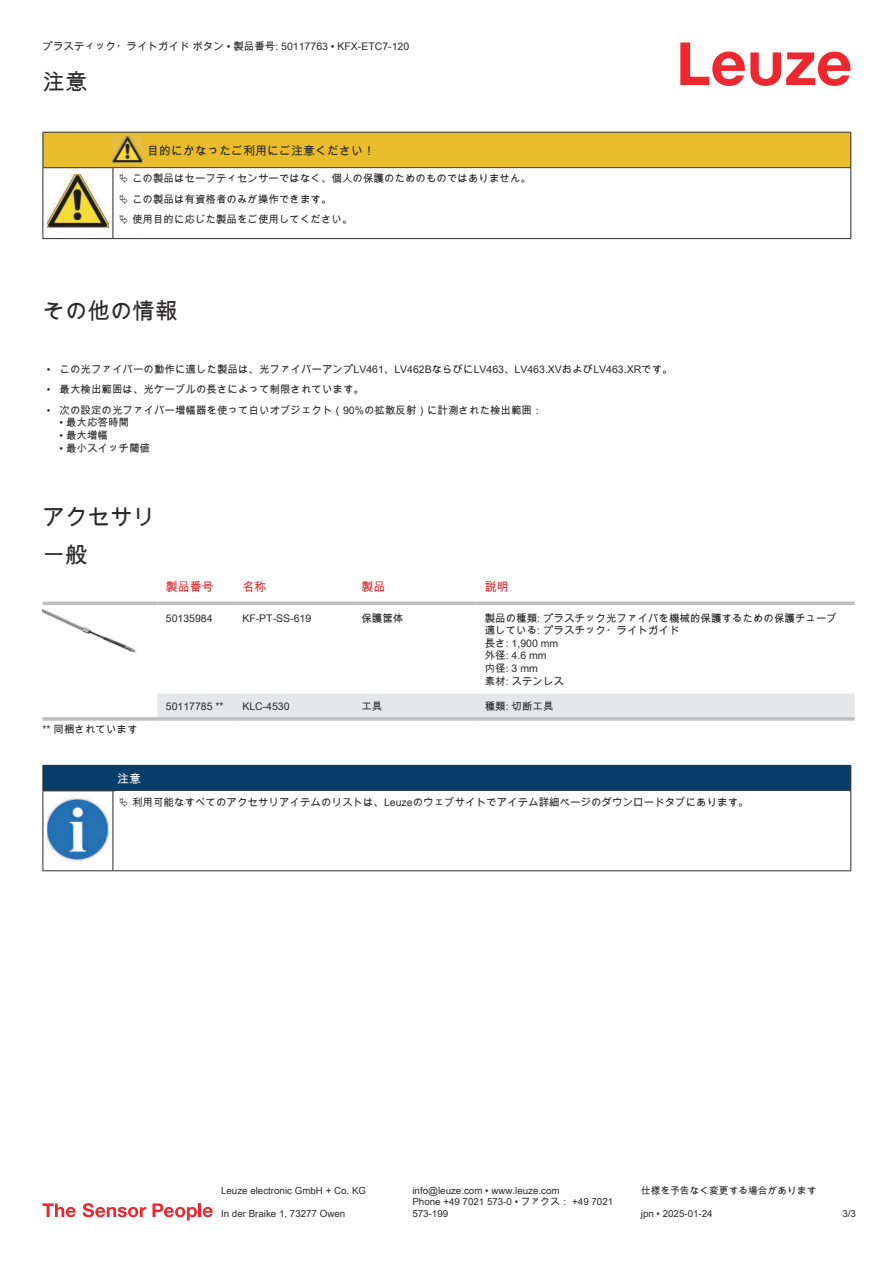
<style>
.page{position:relative;width:893px;height:1263px;background:#fff}
.page>*{position:absolute;margin:0;border:0;box-sizing:border-box;transform-origin:0 0}
.t1{font:22.5px/38.7px "Arial Unicode MS";color:#2b292a}
.t2{font:12px "Arial Unicode MS";color:#2b292a}
.t3{font:12px "Arial Unicode MS";color:#db2a30}
.t4{font:12px "Arial Unicode MS";color:#fff}
.t5{font:10.5px/12.6px "Arial Unicode MS";color:#2b292a}
.t6{font:9.75px/11.7px "Arial Unicode MS";color:#2b292a}
</style>
<div class="page">
<svg style="left:680px;top:43px;width:170px;height:43px"></svg>
<div style="left:157px;top:693px;width:698px;height:24px;background:#e6e7e9"></div>
<svg style="left:43px;top:601px;width:114px;height:4px"></svg>
<svg style="left:157px;top:601px;width:77px;height:4px"></svg>
<svg style="left:234px;top:601px;width:119px;height:4px"></svg>
<svg style="left:353px;top:601px;width:123px;height:4px"></svg>
<svg style="left:476px;top:601px;width:379px;height:4px;background:#c5c7c9"></svg>
<svg style="left:43px;top:717px;width:114px;height:4px"></svg>
<svg style="left:157px;top:717px;width:77px;height:4px"></svg>
<svg style="left:234px;top:717px;width:119px;height:4px"></svg>
<svg style="left:353px;top:717px;width:123px;height:4px"></svg>
<svg style="left:476px;top:717px;width:379px;height:4px;background:#c3c5c6"></svg>
<img style="left:43px;top:609px;width:93px;height:44px">
<div style="left:43px;top:765px;width:808px;height:26px;background:#063d69"></div>
<hr style="left:113px;top:790px;width:738px;height:1px;background:#2b292a">
<hr style="left:43px;top:791px;width:1px;height:75px;background:#2b292a">
<hr style="left:113px;top:791px;width:1px;height:75px;background:#2b292a">
<hr style="left:850px;top:791px;width:1px;height:75px;background:#2b292a">
<hr style="left:43px;top:870px;width:70px;height:1px;background:#2b292a">
<hr style="left:113px;top:870px;width:738px;height:1px;background:#2b292a">
<img style="left:47px;top:797px;width:61px;height:63px">
<svg style="left:43px;top:1203px;width:33px;height:14px"></svg>
<svg style="left:83px;top:1203px;width:63px;height:14px"></svg>
<svg style="left:153px;top:1203px;width:44px;height:17px"></svg>
<hr style="left:198px;top:1203px;width:3px;height:14px;background:#ed272d">
<svg style="left:203px;top:1207px;width:10px;height:10px"></svg>
<hr style="left:43px;top:238px;width:70px;height:1px;background:#2b292a">
<hr style="left:113px;top:238px;width:30px;height:1px;background:#2b292a">
<hr style="left:143px;top:238px;width:708px;height:1px;background:#2b292a">
<svg style="left:43px;top:132px;width:808px;height:106px"></svg>
<p class="t5" style="left:43px;top:40px;width:368px">プラスティック・ライトガイド ボタン • 製品番号: 50117763 • KFX-ETC7-120</p>
<h1 class="t1" style="left:43px;top:62px;width:46px">注意</h1>
<p class="t2" style="left:147px;top:142px;width:229px">目的にかなったご利用にご注意ください！</p>
<p class="t5" style="left:132px;top:168px;width:400px;line-height:20.2px">この製品はセーフティセンサーではなく、個人の保護のためのものではありません。この製品は有資格者のみが操作できます。<br>使用目的に応じた製品をご使用してください。</p>
<h1 class="t1" style="left:43px;top:291px;width:136px">その他の情報</h1>
<p class="t5" style="left:47px;top:363px;width:627px">• この光ファイバーの動作に適した製品は、光ファイバーアンプLV461、LV462BならびにLV463、LV463.XVおよびLV463.XRです。</p>
<p class="t5" style="left:47px;top:383px;width:319px">• 最大検出範囲は、光ケーブルの長さによって制限されています。</p>
<p class="t5" style="left:47px;top:403px;width:497px">• 次の設定の光ファイバー増幅器を使って白いオブジェクト（90%の拡散反射）に計測された検出範囲：</p>
<p class="t5" style="left:60px;top:416px;width:71px">• 最大応答時間</p>
<p class="t5" style="left:60px;top:429px;width:50px">• 最大増幅</p>
<p class="t5" style="left:60px;top:441px;width:92px">• 最小スイッチ閾値</p>
<h1 class="t1" style="left:43px;top:497px;width:114px">アクセサリ一般</h1>
<p class="t3" style="left:166px;top:578px;width:49px">製品番号</p>
<p class="t3" style="left:242px;top:578px;width:25px">名称</p>
<p class="t3" style="left:361px;top:578px;width:25px">製品</p>
<p class="t3" style="left:485px;top:578px;width:25px">説明</p>
<p class="t5" style="left:166px;top:611px;width:48px">50135984</p>
<p class="t5" style="left:242px;top:611px;width:70px">KF-PT-SS-619</p>
<p class="t5" style="left:361px;top:611px;width:43px">保護筐体</p>
<p class="t5" style="left:485px;top:611px;width:354px">製品の種類: プラスチック光ファイバを機械的保護するための保護チューブ適している: プラスチック・ライトガイド<br>長さ: 1,900 mm<br>外径: 4.6 mm<br>内径: 3 mm<br>素材: ステンレス</p>
<p class="t5" style="left:166px;top:700px;width:59px">50117785 **</p>
<p class="t5" style="left:242px;top:700px;width:49px">KLC-4530</p>
<p class="t5" style="left:361px;top:700px;width:22px">工具</p>
<p class="t5" style="left:485px;top:700px;width:70px">種類: 切断工具</p>
<p class="t5" style="left:43px;top:723px;width:97px">** 同梱されています</p>
<p class="t4" style="left:117px;top:770px;width:25px">注意</p>
<p class="t5" style="left:132px;top:795px;width:618px">利用可能なすべてのアクセサリアイテムのリストは、Leuzeのウェブサイトでアイテム詳細ページのダウンロードタブにあります。</p>
<p class="t6" style="left:221px;top:1184px;width:146px">Leuze electronic GmbH + Co. KG</p>
<p class="t6" style="left:412px;top:1184px;width:149px">info@leuze.com • www.leuze.com</p>
<p class="t6" style="left:641px;top:1184px;width:177px">仕様を予告なく変更する場合があります</p>
<p class="t6" style="left:221px;top:1207px;width:126px">In der Braike 1, 73277 Owen</p>
<p class="t6" style="left:412px;top:1196px;width:202px">Phone +49 7021 573-0 • ファクス： +49 7021<br>573-199</p>
<p class="t6" style="left:641px;top:1207px;width:73px">jpn • 2025-01-24</p>
<p class="t6" style="left:842px;top:1207px;width:15px">3/3</p>
</div>
